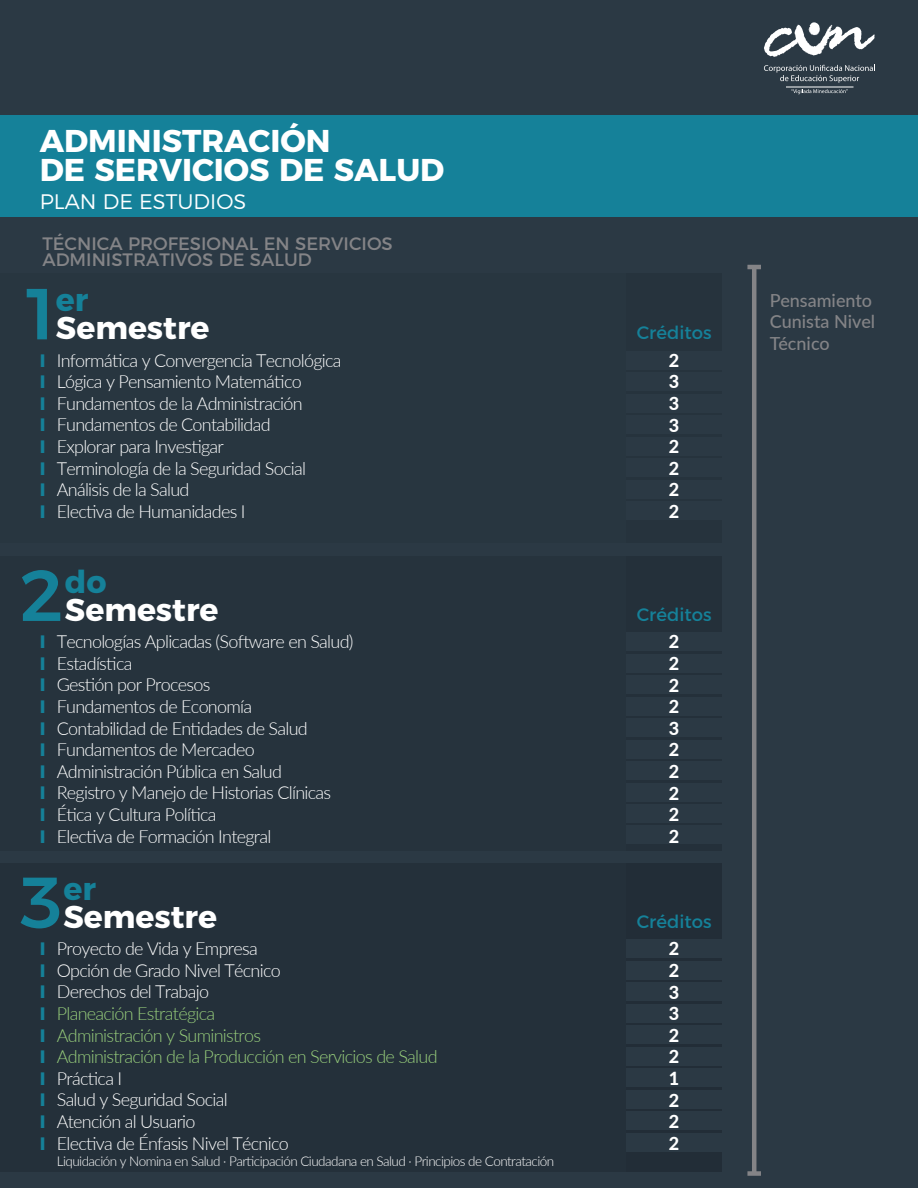
<style>
.page{position:relative;width:918px;height:1188px;background:#2b3944}
.page>*{position:absolute;margin:0;border:0;box-sizing:border-box;transform-origin:0 0}
.t1{font:500 72px "Montserrat";color:#158199}
.t2{font:700 31.5px/28.5px "Montserrat";color:#fff}
.t3{font:700 31.5px "Montserrat";color:#158199}
.t4{font:300 21px "Montserrat";color:#fff}
.t5{font:300 18px/21.6px "Lato";letter-spacing:-.04em;color:#fff}
.t6{font:300 18px/21.6px "Lato";letter-spacing:-.04em;color:#97cd7b}
.t7{font:18px/16.5px "Montserrat";color:#848487}
.t8{font:500 18px/21.6px "Lato";color:#848487}
.t9{font:700 18px/21.6px "Montserrat";color:#158199;text-align:justify}
.t10{font:800 18px/21.6px "Lato";color:#fff;text-align:justify}
.t11{font:18px "Montserrat";color:#158199}
.t12{font:300 13.5px "Lato";letter-spacing:-.04em;color:#fff}
</style>
<div class="page">
<div style="left:0;top:116px;width:918px;height:101px;background:#158199"></div>
<svg style="left:764px;top:22px;width:111px;height:35px"></svg>
<svg style="left:764px;top:65px;width:111px;height:18px"></svg>
<hr style="left:786px;top:87px;width:68px;height:1px;background:#fff">
<svg style="left:791px;top:89px;width:57px;height:5px"></svg>
<div style="left:0;top:274px;width:722px;height:269px;background:#283640"></div>
<div style="left:627px;top:351px;width:95px;height:18px;background:#2b3944"></div>
<div style="left:627px;top:372px;width:95px;height:19px;background:#2b3944"></div>
<div style="left:627px;top:394px;width:95px;height:18px;background:#2b3944"></div>
<div style="left:627px;top:415px;width:95px;height:19px;background:#2b3944"></div>
<div style="left:627px;top:437px;width:95px;height:18px;background:#2b3944"></div>
<div style="left:627px;top:458px;width:95px;height:19px;background:#2b3944"></div>
<div style="left:627px;top:480px;width:95px;height:18px;background:#2b3944"></div>
<div style="left:627px;top:501px;width:95px;height:19px;background:#2b3944"></div>
<div style="left:0;top:556px;width:722px;height:294px;background:#26333d"></div>
<div style="left:627px;top:632px;width:95px;height:19px;background:#2b3944"></div>
<div style="left:627px;top:654px;width:95px;height:19px;background:#2b3944"></div>
<div style="left:627px;top:675px;width:95px;height:19px;background:#2b3944"></div>
<div style="left:627px;top:697px;width:95px;height:19px;background:#2b3944"></div>
<div style="left:627px;top:718px;width:95px;height:19px;background:#2b3944"></div>
<div style="left:627px;top:740px;width:95px;height:19px;background:#2b3944"></div>
<div style="left:627px;top:761px;width:95px;height:19px;background:#2b3944"></div>
<div style="left:627px;top:783px;width:95px;height:18px;background:#2b3944"></div>
<div style="left:627px;top:804px;width:95px;height:19px;background:#2b3944"></div>
<div style="left:627px;top:826px;width:95px;height:18px;background:#2b3944"></div>
<div style="left:0;top:863px;width:722px;height:309px;background:#24303a"></div>
<div style="left:627px;top:940px;width:95px;height:18px;background:#2b3944"></div>
<div style="left:627px;top:961px;width:95px;height:19px;background:#2b3944"></div>
<div style="left:627px;top:983px;width:95px;height:18px;background:#2b3944"></div>
<div style="left:627px;top:1004px;width:95px;height:19px;background:#2b3944"></div>
<div style="left:627px;top:1026px;width:95px;height:18px;background:#2b3944"></div>
<div style="left:627px;top:1047px;width:95px;height:19px;background:#2b3944"></div>
<div style="left:627px;top:1069px;width:95px;height:18px;background:#2b3944"></div>
<div style="left:627px;top:1090px;width:95px;height:19px;background:#2b3944"></div>
<div style="left:627px;top:1112px;width:95px;height:18px;background:#2b3944"></div>
<div style="left:627px;top:1133px;width:95px;height:19px;background:#2b3944"></div>
<hr style="left:752px;top:268px;width:4px;height:904px;background:#848487">
<div style="left:747px;top:1171px;width:14px;height:5px;background:#848487"></div>
<hr style="left:747px;top:265px;width:14px;height:4px;background:#848487">
<h2 class="t2" style="left:40px;top:124px;width:406px">ADMINISTRACIÓN<br>DE SERVICIOS DE SALUD</h2>
<p class="t4" style="left:40px;top:186px;width:208px">PLAN DE ESTUDIOS</p>
<p class="t7" style="left:42px;top:234px;width:352px">TÉCNICA PROFESIONAL EN SERVICIOS<br>ADMINISTRATIVOS DE SALUD</p>
<h1 class="t1" style="left:19px;top:256px;width:46px">1</h1>
<h2 class="t3" style="left:56px;top:274px;width:34px">er</h2>
<h2 class="t2" style="left:56px;top:311px;width:155px">Semestre</h2>
<p class="t11" style="left:637px;top:318px;width:76px">Créditos</p>
<p class="t9" style="left:40px;top:348px;width:7px">I I I I I I I I</p>
<p class="t5" style="left:57px;top:349px;width:286px">Informática y Convergencia Tecnológica<br>Lógica y Pensamiento Matemático<br>Fundamentos de la Administración<br>Fundamentos de Contabilidad<br>Explorar para Investigar<br>Terminología de la Seguridad Social<br>Análisis de la Salud<br>Electiva de Humanidades I</p>
<p class="t10" style="left:669px;top:349px;width:12px">2<br>3<br>3<br>3<br>2<br>2<br>2<br>2</p>
<h1 class="t1" style="left:19px;top:537px;width:46px">2</h1>
<h2 class="t3" style="left:65px;top:556px;width:43px">do</h2>
<h2 class="t2" style="left:65px;top:593px;width:155px">Semestre</h2>
<p class="t11" style="left:637px;top:600px;width:76px">Créditos</p>
<p class="t9" style="left:40px;top:630px;width:7px">I I I I I I I I I I</p>
<p class="t5" style="left:57px;top:630px;width:298px">Tecnologías Aplicadas (Software en Salud)<br>Estadística<br>Gestión por Procesos<br>Fundamentos de Economía<br>Contabilidad de Entidades de Salud<br>Fundamentos de Mercadeo<br>Administración Pública en Salud<br>Registro y Manejo de Historias Clínicas<br>Ética y Cultura Política<br>Electiva de Formación Integral</p>
<p class="t10" style="left:669px;top:630px;width:12px">2<br>2<br>2<br>2<br>3<br>2<br>2<br>2<br>2<br>2</p>
<h1 class="t1" style="left:19px;top:845px;width:46px">3</h1>
<h2 class="t3" style="left:63px;top:863px;width:34px">er</h2>
<h2 class="t2" style="left:63px;top:900px;width:155px">Semestre</h2>
<p class="t11" style="left:637px;top:907px;width:76px">Créditos</p>
<p class="t9" style="left:40px;top:937px;width:7px">I I I I I I I I I I</p>
<p class="t5" style="left:57px;top:937px;width:226px">Proyecto de Vida y Empresa<br>Opción de Grado Nivel Técnico<br>Derechos del Trabajo</p>
<p class="t6" style="left:57px;top:1002px;width:382px">Planeación Estratégica<br>Administración y Suministros<br>Administración de la Producción en Servicios de Salud</p>
<p class="t5" style="left:57px;top:1067px;width:234px">Práctica I<br>Salud y Seguridad Social<br>Atención al Usuario<br>Electiva de Énfasis Nivel Técnico</p>
<p class="t12" style="left:57px;top:1152px;width:499px">Liquidación y Nomina en Salud · Participación Ciudadana en Salud · Principios de Contratación</p>
<p class="t10" style="left:669px;top:937px;width:12px">2<br>2<br>3<br>3<br>2<br>2<br>1<br>2<br>2<br>2</p>
<p class="t8" style="left:770px;top:289px;width:107px">Pensamiento<br>Cunista Nivel<br>Técnico</p>
</div>
